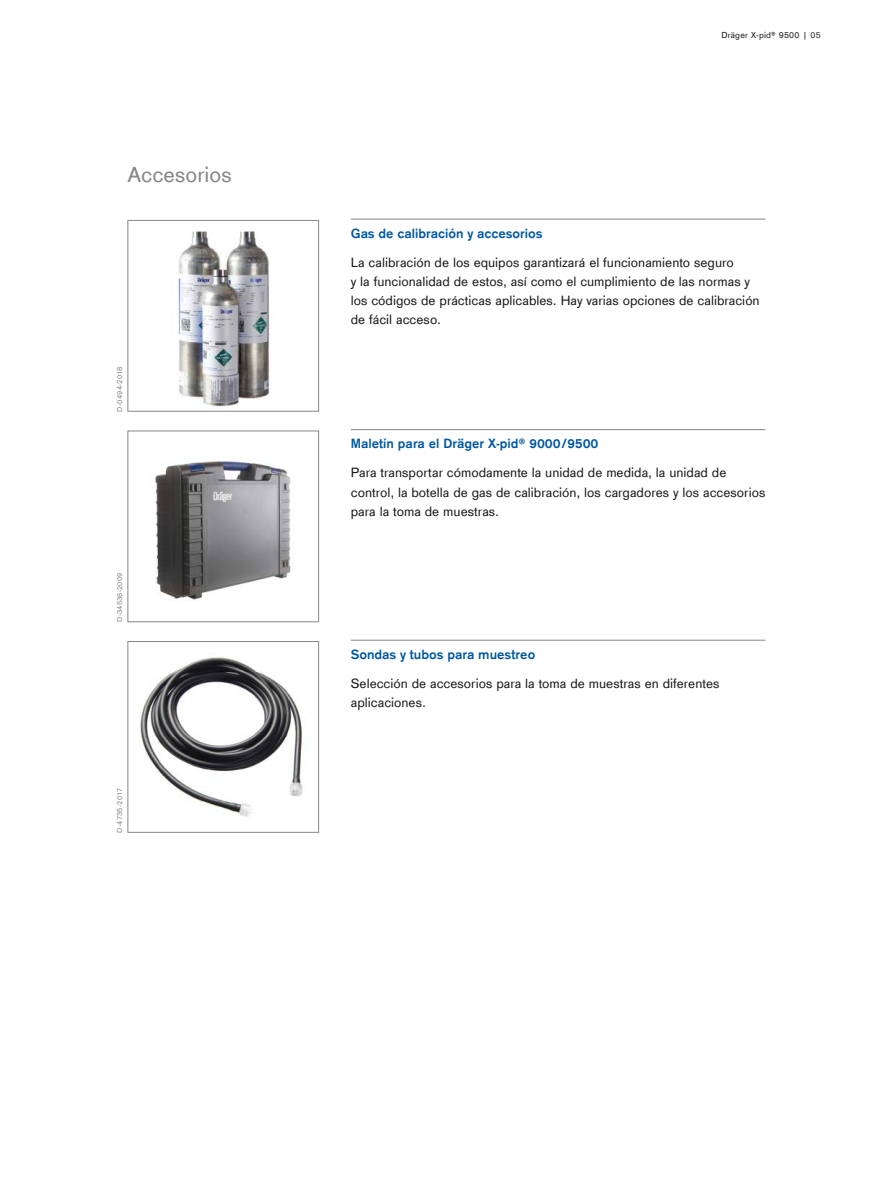
<style>
.page{position:relative;width:893px;height:1191px;background:#fff}
.page>*{position:absolute;margin:0;border:0;box-sizing:border-box;transform-origin:0 0}
.ps_page_hl{font:22.5px "Draeger Sans Global";color:#868686}
.ps_copy{font:13.8px/19.2px "Draeger Sans Global";color:#1a1918}
.ps_blue_hl{font:700 13.8px "Draeger Sans Global";color:#0057a1}
.t1{font:9px "Draeger Sans Global";letter-spacing:.025em;color:#1a1918}
.ps_img_number{font:7.5px "Draeger Sans Tab";letter-spacing:.025em;color:#868686}
.s1{font-family:"Draeger Sans Global"}
.s2{font-family:"Draeger Sans Tab"}
</style>
<div class="page">
<img style="left:178px;top:231px;width:92px;height:176px">
<div style="left:128px;top:220px;width:191px;height:191px;border:1px solid #868686"></div>
<hr style="left:351px;top:219px;width:414px;height:1px;background:#868686">
<img style="left:155px;top:457px;width:136px;height:143px">
<div style="left:128px;top:431px;width:191px;height:191px;border:1px solid #868686"></div>
<hr style="left:351px;top:429px;width:414px;height:1px;background:#868686">
<img style="left:140px;top:657px;width:163px;height:160px">
<div style="left:128px;top:641px;width:191px;height:191px;border:1px solid #868686"></div>
<hr style="left:351px;top:640px;width:414px;height:1px;background:#868686">
<p class="ps_page_hl" style="left:128px;top:161px;width:106px">Accesorios</p>
<p class="ps_img_number" style="left:114px;top:411px;width:47px;rotate:-90deg"><span class="s1">D-</span>0494<span class="s1">-</span>2018</p>
<p class="ps_img_number" style="left:114px;top:622px;width:51px;rotate:-90deg"><span class="s1">D-</span>34536<span class="s1">-</span>2009</p>
<p class="ps_img_number" style="left:114px;top:832px;width:47px;rotate:-90deg"><span class="s1">D-</span>4735<span class="s1">-</span>2017</p>
<p class="ps_blue_hl" style="left:351px;top:225px;width:193px">Gas de calibración y accesorios</p>
<p class="t1" style="left:721px;top:29px;width:101px">Dräger X-pid® <span class="s2">9500</span> | 05</p>
<p class="ps_copy" style="left:351px;top:252px;width:410px">La calibración de los equipos garantizará el funcionamiento seguro<br>y la funcionalidad de estos, así como el cumplimiento de las normas y los códigos de prácticas aplicables. Hay varias opciones de calibración de fácil acceso.</p>
<p class="ps_blue_hl" style="left:351px;top:435px;width:249px">Maletín para el Dräger X-pid® 9000/9500</p>
<p class="ps_copy" style="left:351px;top:463px;width:416px">Para transportar cómodamente la unidad de medida, la unidad de control, la botella de gas de calibración, los cargadores y los accesorios para la toma de muestras.</p>
<p class="ps_blue_hl" style="left:351px;top:646px;width:186px">Sondas y tubos para muestreo</p>
<p class="ps_copy" style="left:351px;top:673px;width:370px">Selección de accesorios para la toma de muestras en diferentes aplicaciones.</p>
</div>
